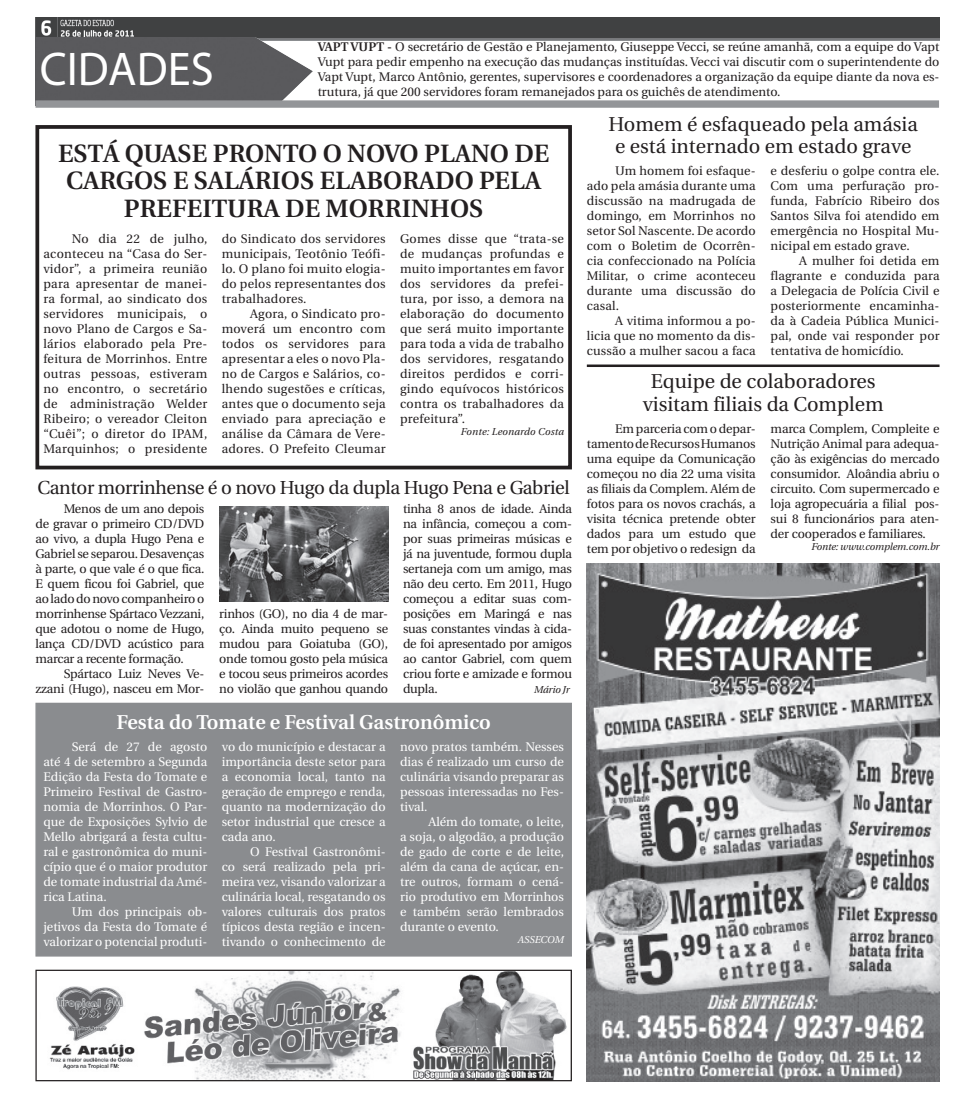
<style>
.page{position:relative;width:975px;height:1099px;background:#fff}
.page>*{position:absolute;margin:0;border:0;box-sizing:border-box;transform-origin:0 0}
.t1{font:47.5px "Myriad Pro";color:#fff}
.Corpo_de_Texto{font:600 25px/27.5px "Utopia";color:#231f20;text-align:center}
.Corpo_de_Texto-2{font:20px "Utopia";color:#231f20}
.Corpo_de_Texto-3{font:600 20px "Utopia";color:#fff}
.Corpo_de_Texto-4{font:18.75px "Utopia";letter-spacing:-.02em;color:#231f20}
.Corpo_de_Texto-5{font:12.5px/15px "Utopia";letter-spacing:.01em;color:#231f20;text-align:justify}
.Corpo_de_Texto-6{font:12.5px/15px "Utopia";color:#fff;text-align:justify}
.Corpo_de_Texto-7{font:12.5px/15px "Utopia";letter-spacing:-.02em;color:#231f20;text-align:right}
.t2{font:italic 10px "Utopia";letter-spacing:-.01em;color:#231f20}
.t3{font:italic 10px "Utopia";letter-spacing:.02em;color:#231f20}
.t4{font:italic 10px "Utopia";color:#fff}
.s1{font-weight:600}
</style>
<div class="page">
<img style="left:35px;top:18px;width:904px;height:22px">
<img style="left:35px;top:37px;width:277px;height:63px">
<div style="left:35px;top:100px;width:903px;height:8px;background:#939598"></div>
<img style="left:49px;top:971px;width:518px;height:108px">
<div style="left:35px;top:969px;width:537px;height:112px;border:1px solid #231f20"></div>
<img style="left:586px;top:563px;width:353px;height:518px">
<div style="left:35px;top:125px;width:537px;height:344px;border:4px solid #231f20"></div>
<hr style="left:586px;top:364px;width:353px;height:3px;background:#231f20">
<div style="left:35px;top:702px;width:537px;height:254px;background:#8a8c8f;border:1px solid #8a8c8f"></div>
<img style="left:219px;top:506px;width:169px;height:95px">
<p class="t1" style="left:40px;top:39px;width:175px">CIDADES</p>
<p class="Corpo_de_Texto-5" style="left:317px;top:40px;width:623px"><span class="s1">VAPT VUPT -</span> O secretário de Gestão e Planejamento, Giuseppe Vecci, se reúne amanhã, com a equipe do Vapt Vupt para pedir empenho na execução das mudanças instituídas. Vecci vai discutir com o superintendente do Vapt Vupt, Marco Antônio, gerentes, supervisores e coordenadores a organização da equipe diante da nova es&shy;trutura, já que 200 servidores foram remanejados para os guichês de atendimento.</p>
<p class="Corpo_de_Texto" style="left:58px;top:140px;width:492px">ESTÁ QUASE PRONTO O NOVO PLANO DE<br>CARGOS E SALÁRIOS ELABORADO PELA<br>PREFEITURA DE MORRINHOS</p>
<p class="Corpo_de_Texto-5" style="left:43px;top:231px;width:165px;text-indent:28px">No dia 22 de julho, aconteceu na “Casa do Ser&shy;vidor”, a primeira reunião para apresentar de manei&shy;ra formal, ao sindicato dos servidores municipais, o novo Plano de Cargos e Sa&shy;lários elaborado pela Pre&shy;feitura de Morrinhos. Entre outras pessoas, estiveram no encontro, o secretário de administração Welder Ribeiro; o vereador Cleiton “Cuêi”; o diretor do IPAM, Marquinhos; o presidente</p>
<p class="Corpo_de_Texto-5" style="left:222px;top:231px;width:165px">do Sindicato dos servidores municipais, Teotônio Teófi&shy;lo. O plano foi muito elogia&shy;do pelos representantes dos trabalhadores.</p>
<p class="Corpo_de_Texto-2" style="left:608px;top:113px;width:311px">Homem é esfaqueado pela amásia</p>
<p class="Corpo_de_Texto-2" style="left:615px;top:135px;width:298px">e está internado em estado grave</p>
<p class="Corpo_de_Texto-5" style="left:586px;top:163px;width:170px;text-indent:28px">Um homem foi esfaque&shy;ado pela amásia durante uma discussão na madrugada de domingo, em Morrinhos no setor Sol Nascente. De acordo com o Boletim de Ocorrên&shy;cia confeccionado na Polícia Militar, o crime aconteceu durante uma discussão do casal.</p>
<p class="Corpo_de_Texto-5" style="left:586px;top:313px;width:170px;text-indent:28px">A vitima informou a po&shy;licia que no momento da dis&shy;cussão a mulher sacou a faca</p>
<p class="Corpo_de_Texto-5" style="left:770px;top:163px;width:170px">e desferiu o golpe contra ele.<br>Com uma perfuração pro&shy;funda, Fabrício Ribeiro dos Santos Silva foi atendido em emergência no Hospital Mu&shy;nicipal em estado grave.</p>
<p class="Corpo_de_Texto-5" style="left:770px;top:253px;width:170px;text-indent:28px">A mulher foi detida em flagrante e conduzida para a Delegacia de Polícia Civil e posteriormente encaminha&shy;da à Cadeia Pública Munici&shy;pal, onde vai responder por tentativa de homicídio.</p>
<p class="Corpo_de_Texto-2" style="left:651px;top:370px;width:226px">Equipe de colaboradores</p>
<p class="Corpo_de_Texto-2" style="left:642px;top:393px;width:242px">visitam filiais da Complem</p>
<p class="Corpo_de_Texto-5" style="left:586px;top:421px;width:170px;text-indent:28px">Em parceria com o depar&shy;tamento de Recursos Humanos uma equipe da Comunicação começou no dia 22 uma visita as filiais da Complem. Além de fotos para os novos crachás, a visita técnica pretende obter dados para um estudo que tem por objetivo o redesign da</p>
<p class="Corpo_de_Texto-5" style="left:770px;top:421px;width:170px">marca Complem, Compleite e Nutrição Animal para adequa&shy;ção às exigências do mercado consumidor. Aloândia abriu o circuito. Com supermercado e loja agropecuária a filial pos&shy;sui 8 funcionários para aten&shy;der cooperados e familiares.</p>
<p class="Corpo_de_Texto-5" style="left:400px;top:231px;width:165px">Gomes disse que “trata-se de mudanças profundas e muito importantes em favor dos servidores da prefei&shy;tura, por isso, a demora na elaboração do documento que será muito importante para toda a vida de trabalho dos servidores, resgatando direitos perdidos e corri&shy;gindo equívocos históricos contra os trabalhadores da prefeitura”.</p>
<p class="t3" style="left:461px;top:425px;width:104px">Fonte: Leonardo Costa</p>
<p class="Corpo_de_Texto-5" style="left:222px;top:306px;width:165px;text-indent:28px">Agora, o Sindicato pro&shy;moverá um encontro com todos os servidores para apresentar a eles o novo Pla&shy;no de Cargos e Salários, co&shy;lhendo sugestões e críticas, antes que o documento seja enviado para apreciação e análise da Câmara de Vere&shy;adores. O Prefeito Cleumar</p>
<p class="Corpo_de_Texto-4" style="left:38px;top:477px;width:533px">Cantor morrinhense é o novo Hugo da dupla Hugo Pena e Gabriel</p>
<p class="Corpo_de_Texto-5" style="left:35px;top:501px;width:170px;text-indent:28px">Menos de um ano depois de gravar o primeiro CD/DVD ao vivo, a dupla Hugo Pena e Gabriel se separou. Desavenças à parte, o que vale é o que fica.<br>E quem ficou foi Gabriel, que ao lado do novo companheiro o morrinhense Spártaco Vezzani, que adotou o nome de Hugo, lança CD/DVD acústico para marcar a recente formação.</p>
<p class="Corpo_de_Texto-7" style="left:35px;top:666px;width:170px">Spártaco Luiz Neves Ve&shy;zzani (Hugo), nasceu em Mor-</p>
<p class="Corpo_de_Texto-5" style="left:403px;top:501px;width:170px">tinha 8 anos de idade. Ainda na infância, começou a com&shy;por suas primeiras músicas e já na juventude, formou dupla sertaneja com um amigo, mas não deu certo. Em 2011, Hugo começou a editar suas com&shy;posições em Maringá e nas suas constantes vindas à cida&shy;de foi apresentado por amigos ao cantor Gabriel, com quem criou forte e amizade e formou dupla.</p>
<p class="t2" style="left:811px;top:540px;width:129px">Fonte: www.complem.com.br</p>
<p class="Corpo_de_Texto-5" style="left:219px;top:606px;width:170px">rinhos (GO), no dia 4 de mar&shy;ço. Ainda muito pequeno se mudou para Goiatuba (GO), onde tomou gosto pela música e tocou seus primeiros acordes no violão que ganhou quando</p>
<p class="t2" style="left:534px;top:683px;width:37px">Mário Jr</p>
<p class="Corpo_de_Texto-3" style="left:116px;top:710px;width:376px">Festa do Tomate e Festival Gastronômico</p>
<p class="Corpo_de_Texto-6" style="left:43px;top:739px;width:165px;text-indent:28px">Será de 27 de agosto até 4 de setembro a Segunda Edição da Festa do Tomate e Primeiro Festival de Gastro&shy;nomia de Morrinhos. O Par&shy;que de Exposições Sylvio de Mello abrigará a festa cultu&shy;ral e gastronômica do muni&shy;cípio que é o maior produtor de tomate industrial da Amé&shy;rica Latina.</p>
<p class="Corpo_de_Texto-6" style="left:43px;top:904px;width:165px;text-indent:28px">Um dos principais ob&shy;jetivos da Festa do Tomate é valorizar o potencial produti-</p>
<p class="Corpo_de_Texto-6" style="left:222px;top:739px;width:165px">vo do município e destacar a importância deste setor para a economia local, tanto na geração de emprego e renda, quanto na modernização do setor industrial que cresce a cada ano.</p>
<p class="Corpo_de_Texto-6" style="left:222px;top:844px;width:165px;text-indent:28px">O Festival Gastronômi&shy;co será realizado pela pri&shy;meira vez, visando valorizar a culinária local, resgatando os valores culturais dos pratos típicos desta região e incen&shy;tivando o conhecimento de</p>
<p class="Corpo_de_Texto-6" style="left:400px;top:739px;width:165px">novo pratos também. Nesses dias é realizado um curso de culinária visando preparar as pessoas interessadas no Fes&shy;tival.</p>
<p class="Corpo_de_Texto-6" style="left:400px;top:814px;width:165px;text-indent:28px">Além do tomate, o leite, a soja, o algodão, a produção de gado de corte e de leite, além da cana de açúcar, en&shy;tre outros, formam o cená&shy;rio produtivo em Morrinhos e também serão lembrados durante o evento.</p>
<p class="t4" style="left:517px;top:934px;width:48px">ASSECOM</p>
</div>
